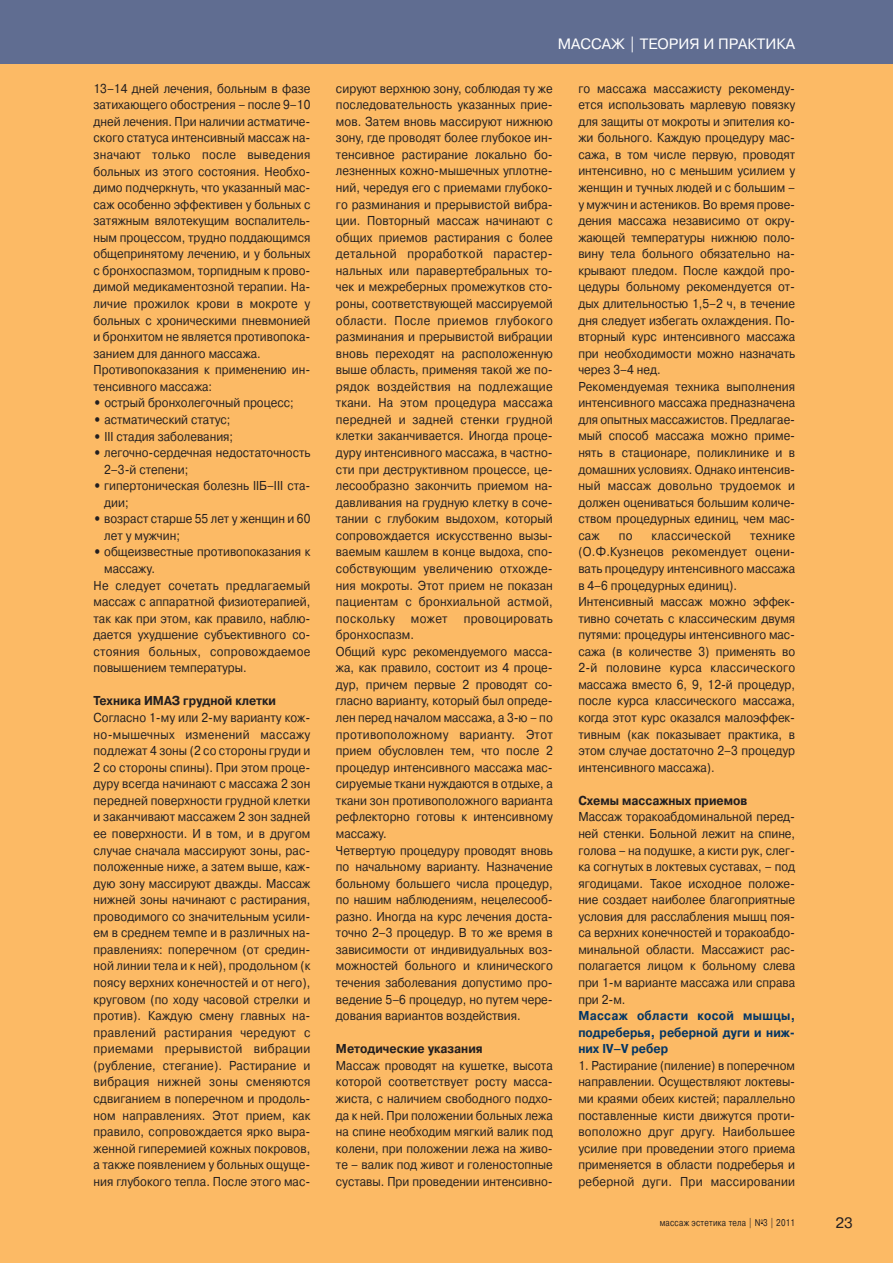
<style>
.page{position:relative;width:893px;height:1263px;background:#fff}
.page>*{position:absolute;margin:0;border:0;box-sizing:border-box;transform-origin:0 0}
.t1{font:15px "Pragmatica C";color:#fff}
.t2{font:15px "Pragmatica C";color:#231f20}
.t3{font:12.9px/16.5px "Pragmatica C";color:#231f20;scale:.9 1}
.t4{font:700 12.9px "Pragmatica C";color:#231f20;scale:.9 1}
.t5{font:700 12.9px/16.5px "Pragmatica C";color:#033665;text-align:justify;scale:.9 1}
.t6{font:12.9px "Pragmatica C";letter-spacing:.025em;color:#231f20;scale:.9 1}
.t7{font:12.9px "Pragmatica C";letter-spacing:.02em;color:#231f20;scale:.9 1}
.t8{font:9.75px "Pragmatica C";letter-spacing:.03em;color:#231f20;scale:.8 1}
.s1{font-weight:700}
</style>
<div class="page">
<div style="left:0;top:57px;width:893px;height:1206px;background:#fcba65"></div>
<div style="left:0;top:0;width:893px;height:63px;background:#606d91"></div>
<p class="t3" style="left:94px;top:81px;width:242px">13–14 дней лечения, больным в фазе затихающего обострения – после 9–10 дней лечения. При наличии астматиче&shy;ского статуса интенсивный массаж на&shy;значают только после выведения больных из этого состояния. Необхо&shy;димо подчеркнуть, что указанный мас&shy;саж особенно эффективен у больных с затяжным вялотекущим воспалитель&shy;ным процессом, трудно поддающимся общепринятому лечению, и у больных с бронхоспазмом, торпидным к прово&shy;димой медикаментозной терапии. На&shy;личие прожилок крови в мокроте у больных с хроническими пневмонией и бронхитом не является противопока&shy;занием для данного массажа.<br>Противопоказания к применению ин&shy;тенсивного массажа:</p>
<p class="t3" style="left:94px;top:396px;width:224px"><span class="s1">•</span> острый бронхолегочный процесс;</p>
<p class="t3" style="left:94px;top:412px;width:154px"><span class="s1">•</span> астматический статус;</p>
<p class="t3" style="left:94px;top:429px;width:157px"><span class="s1">•</span> III стадия заболевания;</p>
<p class="t3" style="left:104px;top:446px;width:231px;text-indent:-11px"><span class="s1">•</span> легочно-сердечная недостаточность<br>2–3-й степени;</p>
<p class="t3" style="left:104px;top:479px;width:231px;text-indent:-11px"><span class="s1">•</span> гипертоническая болезнь IIБ–III ста&shy;дии;</p>
<p class="t3" style="left:104px;top:512px;width:231px;text-indent:-11px"><span class="s1">•</span> возраст старше 55 лет у женщин и 60 лет у мужчин;</p>
<p class="t3" style="left:94px;top:545px;width:242px"><span class="s1">•</span> общеизвестные противопоказания к</p>
<p class="t3" style="left:104px;top:561px;width:58px">массажу.</p>
<p class="t7" style="left:94px;top:580px;width:242px">Не следует сочетать предлагаемый</p>
<p class="t3" style="left:94px;top:595px;width:242px">массаж с аппаратной физиотерапией,</p>
<p class="t3" style="left:94px;top:611px;width:242px">так как при этом, как правило, наблю-</p>
<p class="t3" style="left:94px;top:628px;width:242px">дается ухудшение субъективного со-</p>
<p class="t6" style="left:94px;top:647px;width:242px">стояния больных, сопровождаемое</p>
<p class="t3" style="left:94px;top:661px;width:172px">повышением температуры.</p>
<p class="t4" style="left:94px;top:696px;width:204px">Техника ИМАЗ грудной клетки</p>
<p class="t3" style="left:94px;top:710px;width:242px;text-align:justify">Согласно 1-му или 2-му варианту кож&shy;но-мышечных изменений массажу подлежат 4 зоны (2 со стороны груди и 2 со стороны спины). При этом проце&shy;дуру всегда начинают с массажа 2 зон передней поверхности грудной клетки и заканчивают массажем 2 зон задней ее поверхности. И в том, и в другом случае сначала массируют зоны, рас&shy;положенные ниже, а затем выше, каж&shy;дую зону массируют дважды. Массаж нижней зоны начинают с растирания, проводимого со значительным усили&shy;ем в среднем темпе и в различных на&shy;правлениях: поперечном (от средин&shy;ной линии тела и к ней), продольном (к поясу верхних конечностей и от него), круговом (по ходу часовой стрелки и против). Каждую смену главных на&shy;правлений растирания чередуют с приемами прерывистой вибрации (рубление, стегание). Растирание и вибрация нижней зоны сменяются сдвиганием в поперечном и продоль&shy;ном направлениях. Этот прием, как правило, сопровождается ярко выра&shy;женной гиперемией кожных покровов, а также появлением у больных ощуще&shy;ния глубокого тепла. После этого мас-</p>
<p class="t1" style="left:558px;top:39px;width:239px">МАССАЖ | ТЕОРИЯ И ПРАКТИКА</p>
<p class="t3" style="left:336px;top:81px;width:242px">сируют верхнюю зону, соблюдая ту же последовательность указанных прие&shy;мов. Затем вновь массируют нижнюю зону, где проводят более глубокое ин&shy;тенсивное растирание локально бо&shy;лезненных кожно-мышечных уплотне&shy;ний, чередуя его с приемами глубоко&shy;го разминания и прерывистой вибра&shy;ции. Повторный массаж начинают с общих приемов растирания с более детальной проработкой парастер&shy;нальных или паравертебральных то&shy;чек и межреберных промежутков сто&shy;роны, соответствующей массируемой области. После приемов глубокого разминания и прерывистой вибрации вновь переходят на расположенную выше область, применяя такой же по&shy;рядок воздействия на подлежащие ткани. На этом процедура массажа передней и задней стенки грудной клетки заканчивается. Иногда проце&shy;дуру интенсивного массажа, в частно&shy;сти при деструктивном процессе, це&shy;лесообразно закончить приемом на&shy;давливания на грудную клетку в соче&shy;тании с глубоким выдохом, который сопровождается искусственно вызы&shy;ваемым кашлем в конце выдоха, спо&shy;собствующим увеличению отхожде&shy;ния мокроты. Этот прием не показан пациентам с бронхиальной астмой, поскольку может провоцировать бронхоспазм.<br>Общий курс рекомендуемого масса&shy;жа, как правило, состоит из 4 проце&shy;дур, причем первые 2 проводят со&shy;гласно варианту, который был опреде&shy;лен перед началом массажа, а 3-ю – по противоположному варианту. Этот прием обусловлен тем, что после 2 процедур интенсивного массажа мас&shy;сируемые ткани нуждаются в отдыхе, а ткани зон противоположного варианта рефлекторно готовы к интенсивному массажу.<br>Четвертую процедуру проводят вновь по начальному варианту. Назначение больному большего числа процедур, по нашим наблюдениям, нецелесооб&shy;разно. Иногда на курс лечения доста&shy;точно 2–3 процедур. В то же время в зависимости от индивидуальных воз&shy;можностей больного и клинического течения заболевания допустимо про&shy;ведение 5–6 процедур, но путем чере&shy;дования вариантов воздействия.</p>
<p class="t4" style="left:336px;top:1044px;width:165px">Методические указания</p>
<p class="t3" style="left:336px;top:1058px;width:242px;text-align:justify">Массаж проводят на кушетке, высота которой соответствует росту масса&shy;жиста, с наличием свободного подхо&shy;да к ней. При положении больных лежа на спине необходим мягкий валик под колени, при положении лежа на живо&shy;те – валик под живот и голеностопные суставы. При проведении интенсивно-</p>
<p class="t3" style="left:578px;top:81px;width:242px">го массажа массажисту рекоменду&shy;ется использовать марлевую повязку для защиты от мокроты и эпителия ко&shy;жи больного. Каждую процедуру мас&shy;сажа, в том числе первую, проводят интенсивно, но с меньшим усилием у женщин и тучных людей и с большим – у мужчин и астеников. Во время прове&shy;дения массажа независимо от окру&shy;жающей температуры нижнюю поло&shy;вину тела больного обязательно на&shy;крывают пледом. После каждой про&shy;цедуры больному рекомендуется от&shy;дых длительностью 1,5–2 ч, в течение дня следует избегать охлаждения. По&shy;вторный курс интенсивного массажа при необходимости можно назначать через 3–4 нед.<br>Рекомендуемая техника выполнения интенсивного массажа предназначена для опытных массажистов. Предлагае&shy;мый способ массажа можно приме&shy;нять в стационаре, поликлинике и в домашних условиях. Однако интенсив&shy;ный массаж довольно трудоемок и должен оцениваться большим количе&shy;ством процедурных единиц, чем мас&shy;саж</p>
<p class="t3" style="left:619px;top:528px;width:17px">по</p>
<p class="t6" style="left:652px;top:531px;width:90px">классической</p>
<p class="t3" style="left:578px;top:528px;width:242px;text-indent:172px">технике (О.Ф.Кузнецов рекомендует оцени&shy;вать процедуру интенсивного массажа в 4–6 процедурных единиц).<br>Интенсивный массаж можно эффек&shy;тивно сочетать с классическим двумя путями: процедуры интенсивного мас&shy;сажа (в количестве 3) применять во<br>2-й половине курса классического массажа вместо 6, 9, 12-й процедур, после курса классического массажа, когда этот курс оказался малоэффек&shy;тивным (как показывает практика, в этом случае достаточно 2–3 процедур интенсивного массажа).</p>
<p class="t4" style="left:578px;top:796px;width:189px">Схемы массажных приемов</p>
<p class="t3" style="left:578px;top:810px;width:242px;text-align:justify">Массаж торакоабдоминальной перед&shy;ней стенки. Больной лежит на спине, голова – на подушке, а кисти рук, слег&shy;ка согнутых в локтевых суставах, – под ягодицами. Такое исходное положе&shy;ние создает наиболее благоприятные условия для расслабления мышц поя&shy;са верхних конечностей и торакоабдо&shy;минальной области. Массажист рас&shy;полагается лицом к больному слева при 1-м варианте массажа или справа при 2-м.</p>
<p class="t5" style="left:578px;top:1009px;width:242px">Массаж области косой мышцы, подреберья, реберной дуги и ниж&shy;них IV–V ребер</p>
<p class="t3" style="left:578px;top:1058px;width:242px;text-align:justify">1. Растирание (пиление) в поперечном направлении. Осуществляют локтевы&shy;ми краями обеих кистей; параллельно поставленные кисти движутся проти&shy;воположно друг другу. Наибольшее усилие при проведении этого приема применяется в области подреберья и реберной дуги. При массировании</p>
<p class="t8" style="left:660px;top:1219px;width:171px">массаж эстетика тела | N<sup>0</sup>3 | 2011</p>
<p class="t2" style="left:836px;top:1217px;width:19px">23</p>
</div>
